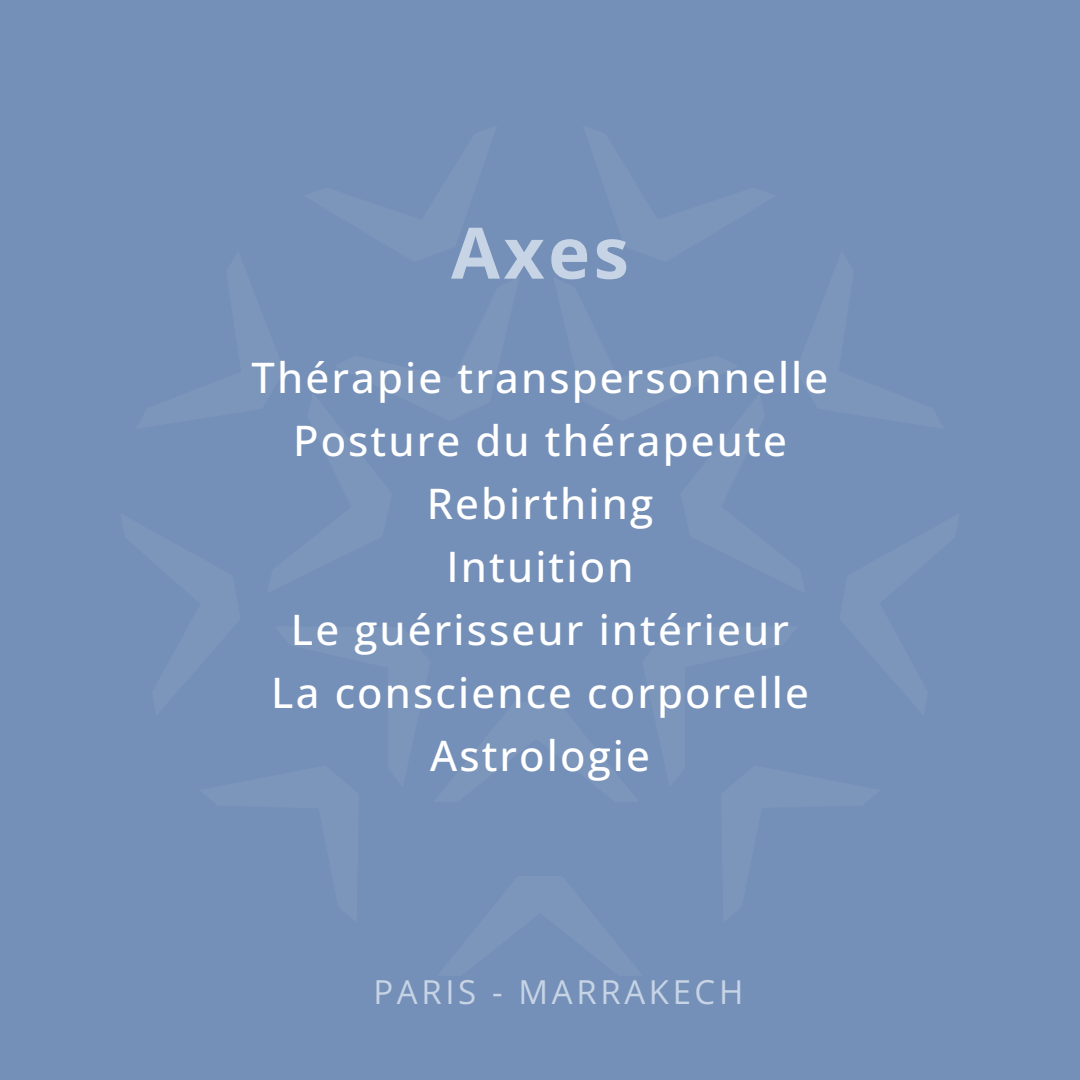
<style>
.page{position:relative;width:1080px;height:1080px;background:#7590b8}
.page>*{position:absolute;margin:0;border:0;box-sizing:border-box;transform-origin:0 0}
.t1{font:700 71px "Open Sans";color:#c7d4e5}
.t2{font:500 42px/63px "Open Sans";letter-spacing:.05em;color:#fff;text-align:center}
.t3{font:33px "Open Sans";letter-spacing:.11em;color:#c7d4e5}
</style>
<div class="page">
<h1 class="t1" style="left:451px;top:203px;width:179px">Axes</h1>
<p class="t2" style="left:252px;top:345px;width:578px">Thérapie transpersonnelle<br>Posture du thérapeute<br>Rebirthing<br>Intuition<br>Le guérisseur intérieur<br>La conscience corporelle<br>Astrologie</p>
<p class="t3" style="left:373px;top:970px;width:371px">PARIS - MARRAKECH</p>
</div>
